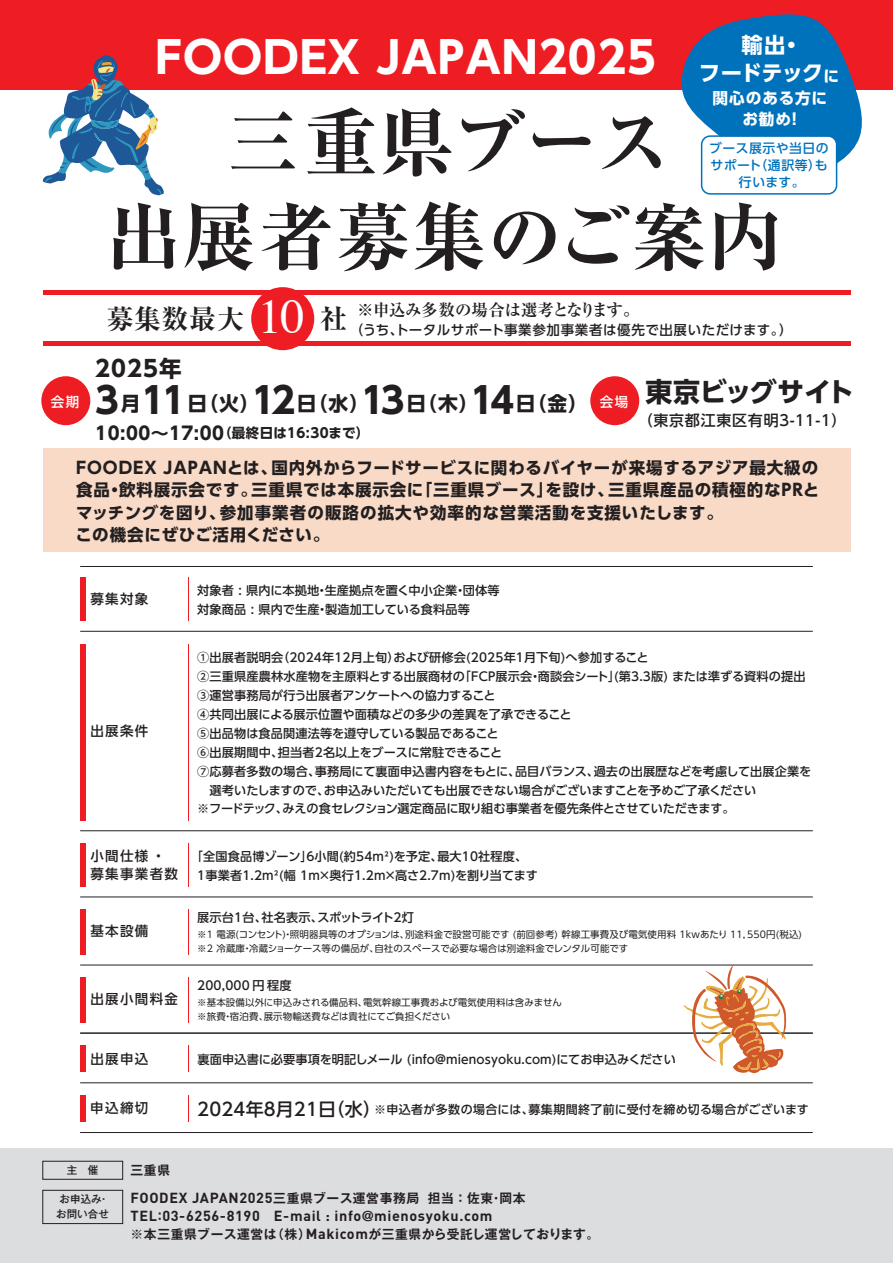
<style>
.page{position:relative;width:893px;height:1263px;background:#fff}
.page>*{position:absolute;margin:0;border:0;box-sizing:border-box;transform-origin:0 0}
.t1{font:700 expanded 74.25px/94.5px "Ryumin Pro";letter-spacing:.02em;color:#231f20;text-align:center}
.t2{font:48px "Times";color:#fff}
.t3{font:700 43.5px "UD Shin Go Pro";letter-spacing:.02em;color:#fff}
.t4{font:700 expanded 27px "Ryumin Pro";letter-spacing:.02em;color:#231f20}
.t5{font:700 22.5px "UD Shin Go Pro";letter-spacing:.05em;color:#231f20}
.t6{font:700 21.3px/28.5px "UD Shin Go Pro";letter-spacing:-.04em;color:#fff;text-align:center}
.t7{font:700 19.8px "UD Shin Go Pro";color:#231f20}
.t8{font:500 18px "UD Shin Go Pro";letter-spacing:.015em;color:#231f20}
.t9{font:700 16.5px/22.5px "UD Shin Go Pro";letter-spacing:.05em;color:#231f20}
.t10{font:700 16.5px "Ryumin Pro";letter-spacing:-.015em;color:#231f20}
.t11{font:700 15.6px/21.5px "UD Shin Go Pro";letter-spacing:.05em;color:#fff;text-align:center}
.t12{font:500 15px "UD Shin Go Pro";letter-spacing:.05em;color:#231f20}
.t13{font:700 14.4px "DIN";letter-spacing:.045em;color:#231f20}
.t14{font:500 13.5px/17.5px "UD Shin Go Pro";letter-spacing:.1em;color:#231f20}
.t15{font:500 13.5px "UD Shin Go Pro";letter-spacing:.04em;color:#231f20}
.t16{font:700 13.5px "UD Shin Go Pro";letter-spacing:.025em;color:#231f20}
.t17{font:500 13.5px "UD Shin Go Pro";color:#fff}
.t18{font:500 12.9px/16.6px "UD Shin Go Pro";letter-spacing:.04em;color:#0072bc;text-align:center}
.t19{font:700 12.75px "Gothic MB101 Pro De";letter-spacing:.03em;color:#231f20}
.t20{font:700 12.75px/27.8px "Gothic MB101 Pro De";letter-spacing:.05em;color:#231f20}
.t21{font:500 12.15px/18.9px "UD Shin Go Pro";letter-spacing:.015em;color:#231f20}
.t22{font:500 12px "UD Shin Go Pro";letter-spacing:.03em;color:#231f20}
.t23{font:500 10.5px/15px "Gothic MB101 Pro";letter-spacing:.015em;color:#231f20;text-align:center}
.t24{font:9.45px/13.5px "UD Shin Go Pro";letter-spacing:.015em;color:#231f20}
.s1{font-size:15.6px}
.s2{font-size:35.1px;color:#ee1d23}
.s3{font-size:36px}
.s4{font-size:18px}
.s5{font-family:"DIN";font-size:14.4px}
.s6{font-family:"Gothic MB101 Pro De";font-size:12.75px}
</style>
<div class="page">
<div style="left:43px;top:449px;width:808px;height:103px;background:#f8dac7"></div>
<hr style="left:43px;top:291px;width:808px;height:4px;background:#ee1d23">
<div style="left:43px;top:341px;width:808px;height:5px;background:#ee1d23"></div>
<div style="left:0;top:0;width:893px;height:89px;background:#ee1d23"></div>
<svg style="left:678px;top:14px;width:188px;height:165px"></svg>
<div style="left:80px;top:577px;width:6px;height:44px;background:#ee1d23"></div>
<hr style="left:80px;top:631px;width:733px;height:1px;background:#231f20">
<hr style="left:80px;top:566px;width:733px;height:1px;background:#231f20">
<div style="left:80px;top:644px;width:6px;height:177px;background:#ee1d23"></div>
<hr style="left:80px;top:830px;width:733px;height:1px;background:#231f20">
<div style="left:80px;top:843px;width:6px;height:44px;background:#ee1d23"></div>
<hr style="left:80px;top:897px;width:733px;height:1px;background:#231f20">
<div style="left:80px;top:909px;width:6px;height:46px;background:#ee1d23"></div>
<hr style="left:80px;top:965px;width:733px;height:1px;background:#231f20">
<div style="left:80px;top:977px;width:6px;height:46px;background:#ee1d23"></div>
<hr style="left:80px;top:1082px;width:733px;height:1px;background:#231f20">
<div style="left:80px;top:1095px;width:6px;height:27px;background:#ee1d23"></div>
<hr style="left:80px;top:1132px;width:733px;height:1px;background:#231f20">
<hr style="left:188px;top:577px;width:1px;height:44px;background:#ee1d23">
<hr style="left:188px;top:644px;width:1px;height:177px;background:#ee1d23">
<hr style="left:188px;top:843px;width:1px;height:44px;background:#ee1d23">
<hr style="left:188px;top:909px;width:1px;height:46px;background:#ee1d23">
<hr style="left:188px;top:977px;width:1px;height:46px;background:#ee1d23">
<svg style="left:188px;top:1095px;width:1px;height:27px"></svg>
<div style="left:41px;top:376px;width:49px;height:49px;background:#ee1d23;border-radius:50%"></div>
<div style="left:590px;top:376px;width:49px;height:49px;background:#ee1d23;border-radius:50%"></div>
<hr style="left:80px;top:1033px;width:733px;height:1px;background:#231f20">
<div style="left:80px;top:1046px;width:6px;height:26px;background:#ee1d23"></div>
<svg style="left:188px;top:1046px;width:1px;height:26px"></svg>
<div style="left:0;top:1148px;width:893px;height:115px;background:#dcdddf"></div>
<div style="left:42px;top:1161px;width:81px;height:18px;border:1px solid #231f20"></div>
<div style="left:42px;top:1190px;width:81px;height:34px;border:1px solid #231f20"></div>
<div style="left:251px;top:287px;width:63px;height:63px;background:#ee1d23;border-radius:50%"></div>
<svg style="left:43px;top:55px;width:121px;height:140px"></svg>
<svg style="left:683px;top:965px;width:103px;height:108px"></svg>
<div style="left:702px;top:136px;width:135px;height:58px;background:#fff;border-radius:9px"></div>
<div style="left:701px;top:135px;width:136px;height:60px;border:2px solid #0072bc;border-radius:9px"></div>
<h3 class="t3" style="left:155px;top:22px;width:502px">FOODEX JAPAN2025</h3>
<h3 class="t6" style="left:699px;top:30px;width:142px">輸出・<br>フードテック<span class="s1">に</span></h3>
<p class="t11" style="left:712px;top:87px;width:116px">関心のある方にお勧め！</p>
<h1 class="t1" style="left:107px;top:90px;width:677px">三重県ブース<br>出展者募集のご案内</h1>
<p class="t18" style="left:709px;top:140px;width:121px">ブース展示や当日のサポート（通訳等）も行います。</p>
<p class="t17" style="left:51px;top:391px;width:30px">会期</p>
<h2 class="t2" style="left:258px;top:272px;width:49px">10</h2>
<h3 class="t4" style="left:107px;top:298px;width:242px">募集数最大　<span class="s2">　</span> 社</h3>
<h3 class="t10" style="left:357px;top:296px;width:284px">※申込み多数の場合は選考となります。</h3>
<p class="t15" style="left:350px;top:319px;width:444px">（うち、トータルサポート事業参加事業者は優先で出展いただけます。）</p>
<h3 class="t5" style="left:95px;top:350px;width:88px">2025年</h3>
<h3 class="t7" style="left:95px;top:387px;width:760px"><span class="s3">3</span>月<span class="s3">11</span>日（火）<span class="s3">12</span>日（水）<span class="s3">13</span>日（木）<span class="s3">14</span>日（金） <sup>会場</sup> <sup>東京ビッグサイト</sup></h3>
<p class="t12" style="left:638px;top:408px;width:210px">（東京都江東区有明３-１１-１）</p>
<p class="t16" style="left:95px;top:422px;width:276px"><span class="s4">10:00～17:00</span>（最終日は16:30まで）</p>
<h3 class="t9" style="left:75px;top:456px;width:745px">FOODEX JAPANとは、国内外からフードサービスに関わるバイヤーが来場するアジア最大級の食品・飲料展示会です。三重県では本展示会に「三重県ブース」を設け、三重県産品の積極的なPRとマッチングを図り、参加事業者の販路の拡大や効率的な営業活動を支援いたします。<br>この機会にぜひご活用ください。</h3>
<p class="t14" style="left:90px;top:589px;width:60px">募集対象</p>
<p class="t14" style="left:90px;top:721px;width:60px">出展条件</p>
<p class="t14" style="left:90px;top:847px;width:89px">小間仕様 ・募集事業者数</p>
<p class="t14" style="left:90px;top:922px;width:60px">基本設備</p>
<p class="t14" style="left:90px;top:990px;width:89px">出展小間料金</p>
<p class="t21" style="left:197px;top:581px;width:304px">対象者 : 県内に本拠地・生産拠点を置く中小企業・団体等対象商品 : 県内で生産・製造加工している食料品等</p>
<p class="t21" style="left:197px;top:648px;width:616px">①出展者説明会（2024年12月上旬）および研修会(2025年1月下旬)へ参加すること<br>②三重県産農林水産物を主原料とする出展商材の「FCP展示会・商談会シート」(第3.3版) または準ずる資料の提出③運営事務局が行う出展者アンケートへの協力すること<br>④共同出展による展示位置や面積などの多少の差異を了承できること<br>⑤出品物は食品関連法等を遵守している製品であること<br>⑥出展期間中、担当者2名以上をブースに常駐できること<br>⑦応募者多数の場合、事務局にて裏面申込書内容をもとに、品目バランス、過去の出展歴などを考慮して出展企業を　選考いたしますので、お申込みいただいても出展できない場合がございますことを予めご了承ください<br>※フードテック、みえの食セレクション選定商品に取り組む事業者を優先条件とさせていただきます。</p>
<p class="t21" style="left:197px;top:847px;width:342px;text-indent:-6px">「全国食品博ゾーン」6小間(約54m²)を予定、最大10社程度、<br>1事業者1.2m²(幅 1m×奥行1.2m×高さ2.7m)を割り当てます</p>
<p class="t21" style="left:197px;top:907px;width:218px">展示台1台、社名表示、スポットライト2灯</p>
<p class="t24" style="left:197px;top:928px;width:606px">※1 電源(コンセント)・照明器具等のオプションは、別途料金で設営可能です (前回参考) 幹線工事費及び電気使用料 1kwあたり 11，550円(税込) ※2 冷蔵庫・冷蔵ショーケース等の備品が、自社のスペースで必要な場合は別途料金でレンタル可能です</p>
<p class="t21" style="left:197px;top:975px;width:96px">200,000 円程度</p>
<p class="t24" style="left:197px;top:996px;width:366px">※基本設備以外に申込みされる備品料、電気幹線工事費および電気使用料は含みません※旅費・宿泊費、展示物輸送費などは貴社にてご負担ください</p>
<p class="t14" style="left:90px;top:1049px;width:60px">出展申込</p>
<p class="t21" style="left:198px;top:1049px;width:480px">裏面申込書に必要事項を明記しメール (info＠mienosyoku.com)にてお申込みください</p>
<p class="t14" style="left:90px;top:1099px;width:60px">申込締切</p>
<h3 class="t8" style="left:197px;top:1094px;width:185px">2024年8月21日（水）</h3>
<p class="t22" style="left:374px;top:1099px;width:436px">※申込者が多数の場合には、募集期間終了前に受付を締め切る場合がございます</p>
<p class="t23" style="left:67px;top:1161px;width:33px">主 催</p>
<p class="t20" style="left:131px;top:1155px;width:396px">三重県<br><span class="s5">FOODEX JAPAN2025</span>三重県ブース運営事務局 担当：佐東・岡本</p>
<p class="t13" style="left:131px;top:1207px;width:363px">TEL<span class="s6">：</span>03-6256-8190 E-mail : info<span class="s6">＠</span>mienosyoku.com</p>
<p class="t19" style="left:131px;top:1224px;width:470px">※本三重県ブース運営は（株）<span class="s5">Makicom</span>が三重県から受託し運営しております。</p>
<p class="t23" style="left:56px;top:1190px;width:54px">お申込み・お問い合せ</p>
</div>
